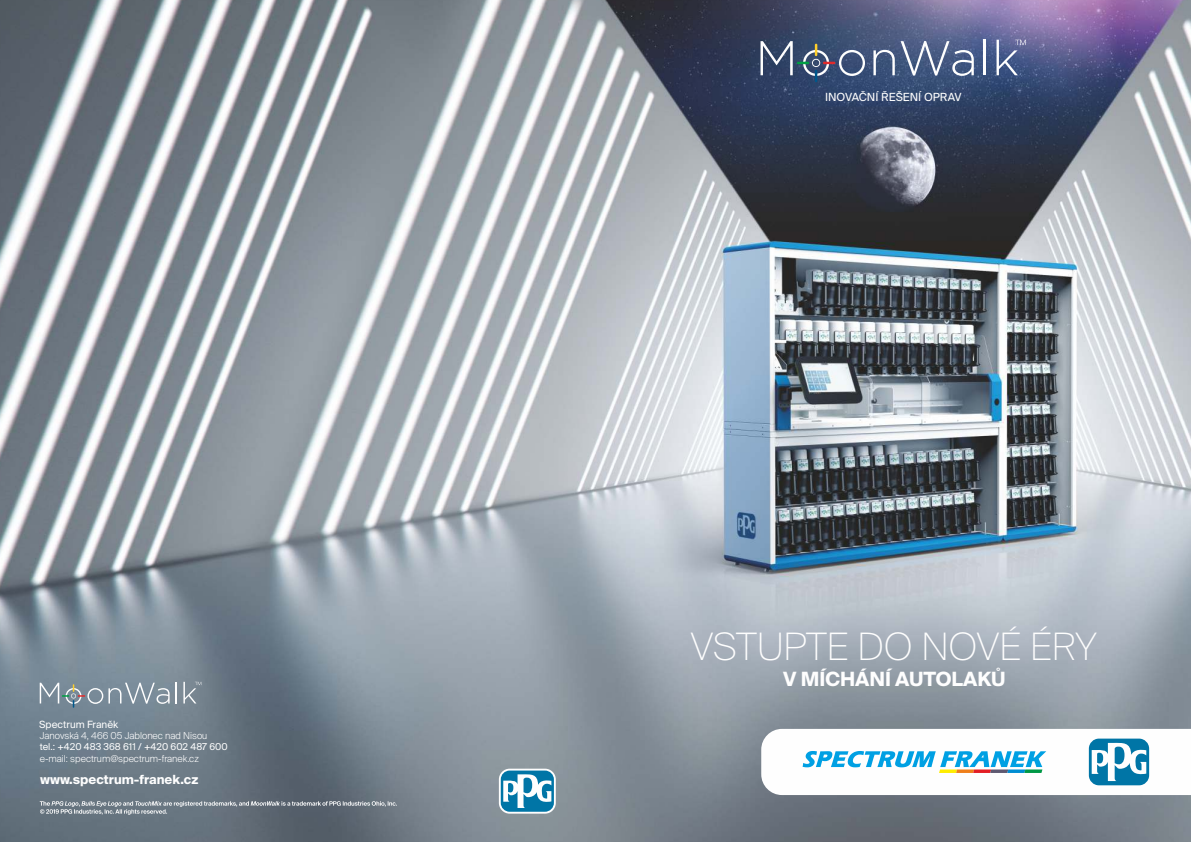
<style>
.page{position:relative;width:1191px;height:842px;background:#fff}
.page>*{position:absolute;margin:0;border:0;box-sizing:border-box;transform-origin:0 0}
.t1{font:100 37.8px "Suisse Intl";color:#fefefe}
.t2{font:700 19.7px "Suisse Intl";color:#fefefe}
.t3{font:700 12.6px "Suisse Intl";color:#fefefe}
.t4{font:11.2px "Suisse Intl";color:#fefefe}
.t5{font:10px "Suisse Intl";color:#fefefe}
.t6{font:300 9.5px "Suisse Intl";color:#fefefe}
.t7{font:9.5px "Suisse Intl";color:#fefefe}
</style>
<div class="page">
<img style="left:0;top:0;width:1191px;height:842px">
<svg style="left:873px;top:50px;width:21px;height:25px"></svg>
<svg style="left:900px;top:41px;width:73px;height:35px;background:#6a7a9b"></svg>
<hr style="left:983px;top:40px;width:2px;height:35px;background:#fefefe">
<svg style="left:760px;top:41px;width:105px;height:41px;background:#526380"></svg>
<svg style="left:996px;top:40px;width:30px;height:35px"></svg>
<svg style="left:761px;top:729px;width:430px;height:66px"></svg>
<hr style="left:175px;top:682px;width:2px;height:21px;background:#fefefe">
<svg style="left:40px;top:683px;width:130px;height:25px;background:#8b9aa5"></svg>
<svg style="left:183px;top:682px;width:18px;height:21px"></svg>
<svg style="left:499px;top:769px;width:57px;height:45px"></svg>
<div style="left:501px;top:770px;width:53px;height:42px;background:#0075a6;border-radius:9px"></div>
<svg style="left:503px;top:773px;width:48px;height:35px"></svg>
<svg style="left:40px;top:801px;width:357px;height:14px;background:#7c868f"></svg>
<p class="t5" style="left:39px;top:720px;width:80px">Spectrum Franěk</p>
<p class="t6" style="left:40px;top:732px;width:169px">Janovská 4, 466 05 Jablonec nad Nisou</p>
<p class="t7" style="left:40px;top:743px;width:189px">tel.: +420 483 368 611 / +420 602 487 600</p>
<p class="t6" style="left:40px;top:754px;width:161px">e-mail: spectrum@spectrum-franek.cz</p>
<h3 class="t3" style="left:40px;top:774px;width:160px">www.spectrum-franek.cz</h3>
<p class="t4" style="left:825px;top:93px;width:138px">INOVAČNÍ ŘEŠENÍ OPRAV</p>
<h1 class="t1" style="left:690px;top:630px;width:408px">VSTUPTE DO NOVÉ ÉRY</h1>
<h2 class="t2" style="left:783px;top:671px;width:224px">V MÍCHÁNÍ AUTOLAKŮ</h2>
</div>
